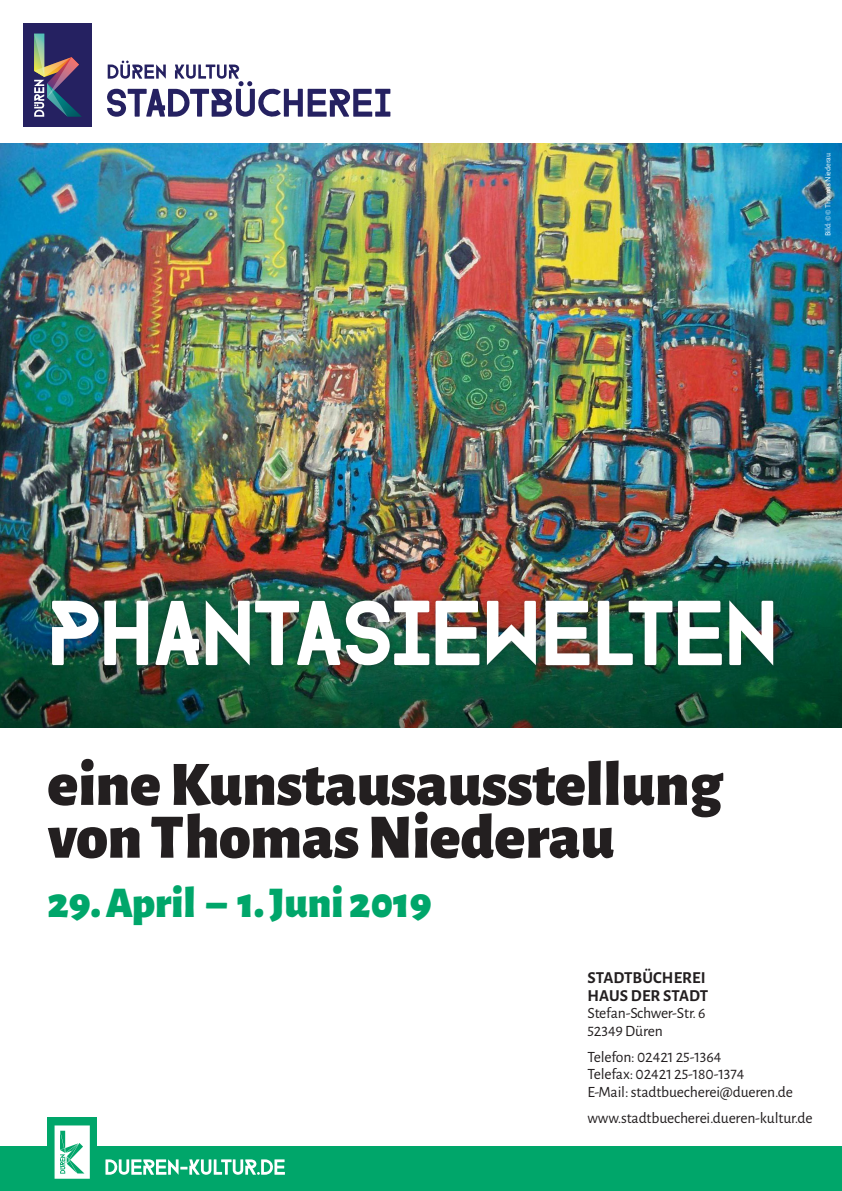
<style>
.page{position:relative;width:842px;height:1191px;background:#fff}
.page>*{position:absolute;margin:0;border:0;box-sizing:border-box;transform-origin:0 0}
.t1{font:74.9px "FARRA Yneu";letter-spacing:-.04em;color:#fff}
.titel{font:900 63.2px/52.8px "Alegreya Sans";color:#231f20}
.titel-2{font:900 43.7px "Alegreya Sans";color:#00a66a}
.Grundtext{font:700 16.7px "Alegreya Sans";letter-spacing:.005em;color:#231f20}
.Grundtext-2{font:15.7px "Alegreya Sans";letter-spacing:-.01em;color:#231f20}
.text{font:8px "Alegreya Sans";color:#fff}
</style>
<div class="page">
<img style="left:0;top:143px;width:842px;height:352px">
<div style="left:47px;top:1117px;width:50px;height:74px;background:#00a66a"></div>
<div style="left:0;top:1146px;width:842px;height:45px;background:#00a66a"></div>
<div style="left:24px;top:23px;width:68px;height:104px;background:#252161"></div>
<img style="left:34px;top:34px;width:48px;height:83px">
<svg style="left:107px;top:61px;width:283px;height:56px"></svg>
<svg style="left:105px;top:1159px;width:180px;height:15px"></svg>
<svg style="left:55px;top:1125px;width:35px;height:53px;background:#c7ebde"></svg>
<img style="left:0;top:495px;width:842px;height:232px">
<div style="left:47px;top:595px;width:732px;height:75px;background:#231f20;opacity:.4"></div>
<p class="text" style="left:822px;top:236px;width:85px;rotate:-90deg">Bild: ©© Thomas Niederau</p>
<p class="t1" style="left:46px;top:579px;width:734px">PHANTASIEWELTEN</p>
<p class="titel" style="left:47px;top:753px;width:676px">eine Kunstausausstellung von Thomas Niederau</p>
<p class="titel-2" style="left:47px;top:867px;width:386px">29. April – 1. Juni 2019</p>
<p class="Grundtext" style="left:588px;top:965px;width:120px">STADTBÜCHEREI</p>
<p class="Grundtext" style="left:588px;top:983px;width:122px">HAUS DER STADT</p>
<p class="Grundtext-2" style="left:587px;top:1002px;width:120px">Stefan-Schwer-Str. 6</p>
<p class="Grundtext-2" style="left:587px;top:1020px;width:77px">52349 Düren</p>
<p class="Grundtext-2" style="left:587px;top:1046px;width:135px">Telefon: 02421 25-1364</p>
<p class="Grundtext-2" style="left:587px;top:1063px;width:159px">Telefax: 02421 25-180-1374</p>
<p class="Grundtext-2" style="left:587px;top:1081px;width:207px">E-Mail: stadtbuecherei@dueren.de</p>
<p class="Grundtext-2" style="left:587px;top:1107px;width:227px">www.stadtbuecherei.dueren-kultur.de</p>
</div>
